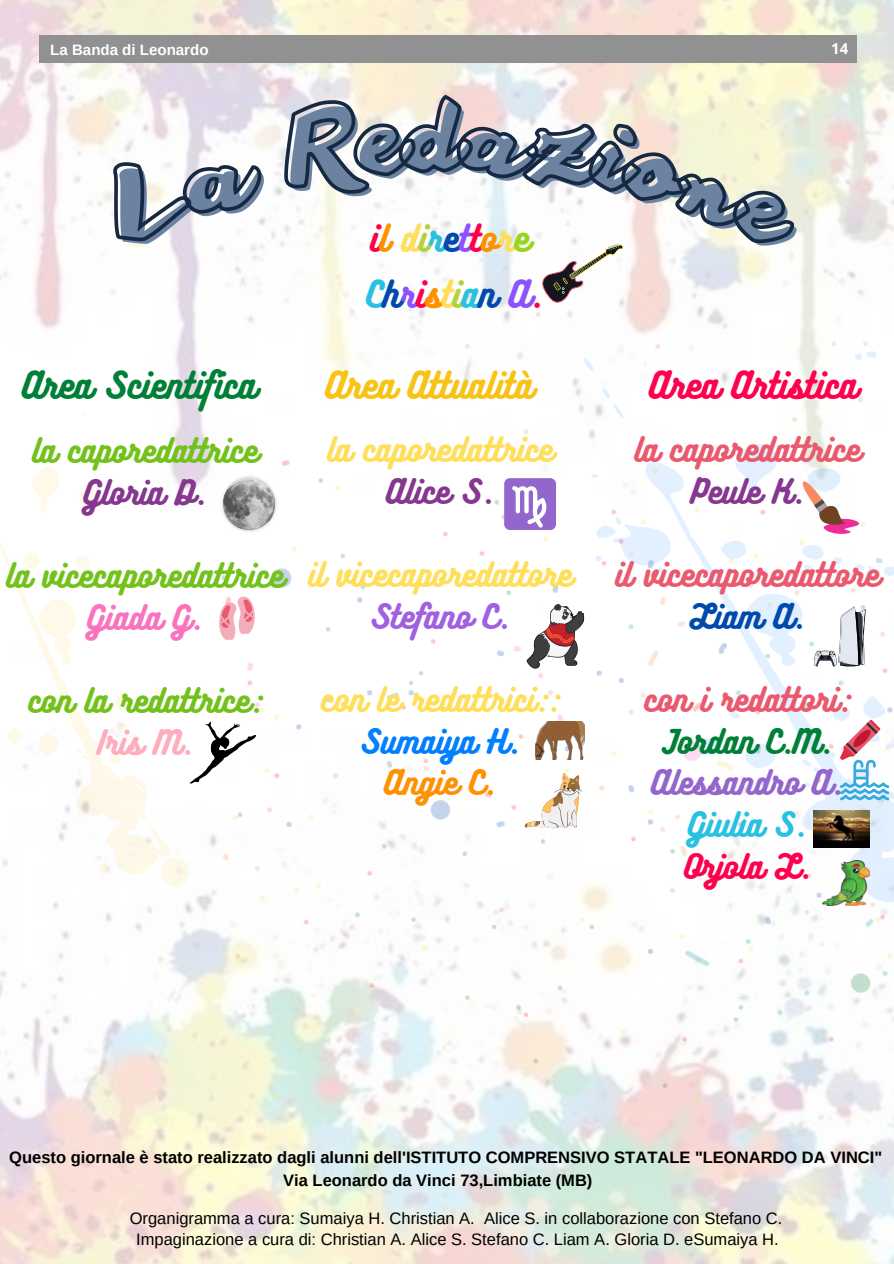
<style>
.page{position:relative;width:894px;height:1264px;background:#fff}
.page>*{position:absolute;margin:0;border:0;box-sizing:border-box;transform-origin:0 0}
.t1{font:33px/55.9px "Bukhari Script";color:#ff004d}
.t2{font:33px "Bukhari Script";color:#008037}
.t3{font:33px "Bukhari Script";color:#f9c316}
.t4{font:30px "Bukhari Script";color:#73c21b}
.t5{font:30px "Bukhari Script";color:#ffde59}
.t6{font:30px "Bukhari Script";color:#ea596e}
.t7{font:30px "Bukhari Script";color:#86378f}
.t8{font:30px "Bukhari Script";color:#9266cc}
.t9{font:30px "Bukhari Script";color:#008037}
.t10{font:30px "Bukhari Script";color:#9f60e2}
.t11{font:30px "Bukhari Script";color:#007fff}
.t12{font:30px "Bukhari Script";color:#28c1e0}
.t13{font:30px "Bukhari Script";color:#ff004d}
.t14{font:30px "Bukhari Script";color:#f973bf}
.t15{font:30px "Bukhari Script";color:#ff9100}
.t16{font:30px "Bukhari Script";color:#004aad}
.t17{font:30px "Bukhari Script";color:#ffacbd}
.t18{font:16.5px "Arimo";color:#000}
.t19{font:700 16.5px/23.4px "Arimo";color:#000}
.t20{font:700 15px "Arimo";color:#fff}
.t21{font:700 15px "Open Sans";color:#fff}
.s1{color:#ff9100}
.s2{color:#ffde59}
.s3{color:#b5d13f}
.s4{color:#28c1e0}
.s5{color:#004aad}
.s6{color:#8c52ff}
.s7{color:#96d61f}
</style>
<div class="page">
<img style="left:0;top:0;width:893px;height:1263px">
<div style="left:39px;top:35px;width:817px;height:27px;background:#919191"></div>
<img style="left:223px;top:313px;width:670px;height:834px">
<svg style="left:641px;top:461px;width:252px;height:441px"></svg>
<svg style="left:804px;top:782px;width:5px;height:4px"></svg>
<svg style="left:799px;top:757px;width:22px;height:15px"></svg>
<svg style="left:697px;top:738px;width:23px;height:17px"></svg>
<svg style="left:742px;top:734px;width:33px;height:35px"></svg>
<svg style="left:728px;top:709px;width:12px;height:11px"></svg>
<svg style="left:753px;top:567px;width:14px;height:10px"></svg>
<svg style="left:883px;top:565px;width:10px;height:13px"></svg>
<svg style="left:856px;top:563px;width:17px;height:7px"></svg>
<div style="left:833px;top:557px;width:8px;height:6px;background:#e1effe;border-radius:50%"></div>
<svg style="left:719px;top:537px;width:27px;height:22px"></svg>
<svg style="left:799px;top:544px;width:28px;height:28px"></svg>
<svg style="left:594px;top:517px;width:79px;height:55px"></svg>
<svg style="left:732px;top:438px;width:44px;height:58px"></svg>
<svg style="left:590px;top:474px;width:9px;height:4px"></svg>
<svg style="left:601px;top:386px;width:23px;height:33px"></svg>
<svg style="left:812px;top:383px;width:6px;height:4px"></svg>
<svg style="left:582px;top:357px;width:14px;height:15px"></svg>
<svg style="left:853px;top:351px;width:23px;height:10px"></svg>
<svg style="left:0;top:481px;width:173px;height:394px"></svg>
<svg style="left:98px;top:861px;width:11px;height:13px"></svg>
<svg style="left:159px;top:851px;width:31px;height:37px"></svg>
<svg style="left:77px;top:768px;width:4px;height:4px"></svg>
<svg style="left:108px;top:752px;width:16px;height:14px"></svg>
<svg style="left:74px;top:746px;width:14px;height:12px"></svg>
<svg style="left:7px;top:728px;width:15px;height:15px"></svg>
<svg style="left:100px;top:735px;width:4px;height:6px"></svg>
<svg style="left:37px;top:725px;width:21px;height:31px"></svg>
<svg style="left:116px;top:722px;width:21px;height:16px"></svg>
<svg style="left:28px;top:703px;width:7px;height:9px"></svg>
<svg style="left:94px;top:690px;width:37px;height:24px"></svg>
<svg style="left:155px;top:687px;width:9px;height:7px"></svg>
<svg style="left:38px;top:599px;width:43px;height:65px"></svg>
<svg style="left:144px;top:579px;width:9px;height:9px"></svg>
<svg style="left:44px;top:577px;width:9px;height:8px"></svg>
<svg style="left:129px;top:574px;width:8px;height:12px"></svg>
<svg style="left:111px;top:572px;width:11px;height:7px"></svg>
<svg style="left:22px;top:549px;width:17px;height:20px"></svg>
<svg style="left:74px;top:556px;width:28px;height:25px"></svg>
<svg style="left:30px;top:461px;width:29px;height:52px"></svg>
<svg style="left:78px;top:483px;width:27px;height:28px"></svg>
<svg style="left:83px;top:412px;width:4px;height:4px"></svg>
<svg style="left:109px;top:384px;width:15px;height:8px"></svg>
<img style="left:219px;top:474px;width:60px;height:60px">
<svg style="left:223px;top:478px;width:52px;height:52px"></svg>
<svg style="left:218px;top:596px;width:38px;height:43px"></svg>
<svg style="left:189px;top:721px;width:67px;height:62px"></svg>
<svg style="left:526px;top:604px;width:58px;height:64px"></svg>
<img style="left:535px;top:721px;width:49px;height:39px">
<div style="left:504px;top:478px;width:52px;height:52px;background:#9266cc;border-radius:6px"></div>
<svg style="left:512px;top:486px;width:35px;height:41px"></svg>
<svg style="left:524px;top:773px;width:58px;height:55px"></svg>
<svg style="left:744px;top:593px;width:121px;height:73px"></svg>
<svg style="left:830px;top:695px;width:63px;height:105px"></svg>
<img style="left:813px;top:810px;width:55px;height:37px">
<img style="left:822px;top:860px;width:47px;height:45px">
<svg style="left:798px;top:463px;width:67px;height:73px"></svg>
<svg style="left:85px;top:91px;width:720px;height:211px"></svg>
<p class="t20" style="left:50px;top:41px;width:160px">La Banda di Leonardo</p>
<p class="t21" style="left:831px;top:38px;width:19px">14</p>
<h1 class="t1" style="left:366px;top:209px;width:178px">i<span class="s1">l</span> <span class="s2">d</span><span class="s3">i</span><span class="s4">r</span><span class="s5">e</span><span class="s6">t</span>t<span class="s1">o</span><span class="s2">r</span><span class="s7">e<br></span><span class="s4">C</span><span class="s5">h</span><span class="s6">r</span>i<span class="s1">s</span><span class="s2">t</span><span class="s3">i</span><span class="s4">a</span><span class="s5">n</span> <span class="s6">A</span>.</h1>
<h1 class="t2" style="left:22px;top:363px;width:235px">Area Scientifica</h1>
<h2 class="t4" style="left:32px;top:431px;width:227px">la caporedattrice</h2>
<h2 class="t7" style="left:84px;top:473px;width:124px">Gloria D.</h2>
<h2 class="t4" style="left:6px;top:556px;width:279px">la vicecaporedattrice</h2>
<h2 class="t14" style="left:87px;top:598px;width:117px">Giada G.</h2>
<h2 class="t4" style="left:28px;top:681px;width:235px">con la redattrice:</h2>
<h2 class="t17" style="left:97px;top:723px;width:97px">Iris M.</h2>
<h1 class="t3" style="left:325px;top:363px;width:208px">Area Attualità</h1>
<h1 class="t1" style="left:649px;top:355px;width:209px">Area Artistica</h1>
<h2 class="t5" style="left:327px;top:430px;width:227px">la caporedattrice</h2>
<h2 class="t7" style="left:386px;top:471px;width:109px">Alice S.</h2>
<h2 class="t6" style="left:634px;top:430px;width:227px">la caporedattrice</h2>
<h2 class="t7" style="left:690px;top:471px;width:115px">Peule K.</h2>
<h2 class="t5" style="left:308px;top:555px;width:265px">il vicecaporedattore</h2>
<h2 class="t10" style="left:370px;top:596px;width:141px">Stefano C.</h2>
<h2 class="t5" style="left:321px;top:680px;width:240px">con le redattrici::</h2>
<h2 class="t11" style="left:360px;top:721px;width:161px">Sumaiya H.</h2>
<h2 class="t15" style="left:384px;top:763px;width:113px">Angie C.</h2>
<h2 class="t6" style="left:615px;top:555px;width:265px">il vicecaporedattore</h2>
<h2 class="t16" style="left:689px;top:596px;width:116px">Liam A.</h2>
<h2 class="t6" style="left:644px;top:680px;width:208px">con i redattori:</h2>
<h2 class="t9" style="left:662px;top:721px;width:171px">Jordan C.M.</h2>
<h2 class="t8" style="left:651px;top:763px;width:193px">Alessandro A.</h2>
<h2 class="t12" style="left:688px;top:805px;width:120px">Giulia S.</h2>
<h2 class="t13" style="left:683px;top:846px;width:129px">Orjola L.</h2>
<p class="t19" style="left:283px;top:1145px;width:600px;text-indent:-274px">Questo giornale è stato realizzato dagli alunni dell'ISTITUTO COMPRENSIVO STATALE "LEONARDO DA VINCI"<br>Via Leonardo da Vinci 73,Limbiate (MB)</p>
<p class="t18" style="left:130px;top:1208px;width:654px">Organigramma a cura: Sumaiya H. Christian A. Alice S. in collaborazione con Stefano C.</p>
<p class="t18" style="left:136px;top:1230px;width:644px">Impaginazione a cura di: Christian A. Alice S. Stefano C. Liam A. Gloria D. eSumaiya H.</p>
</div>
